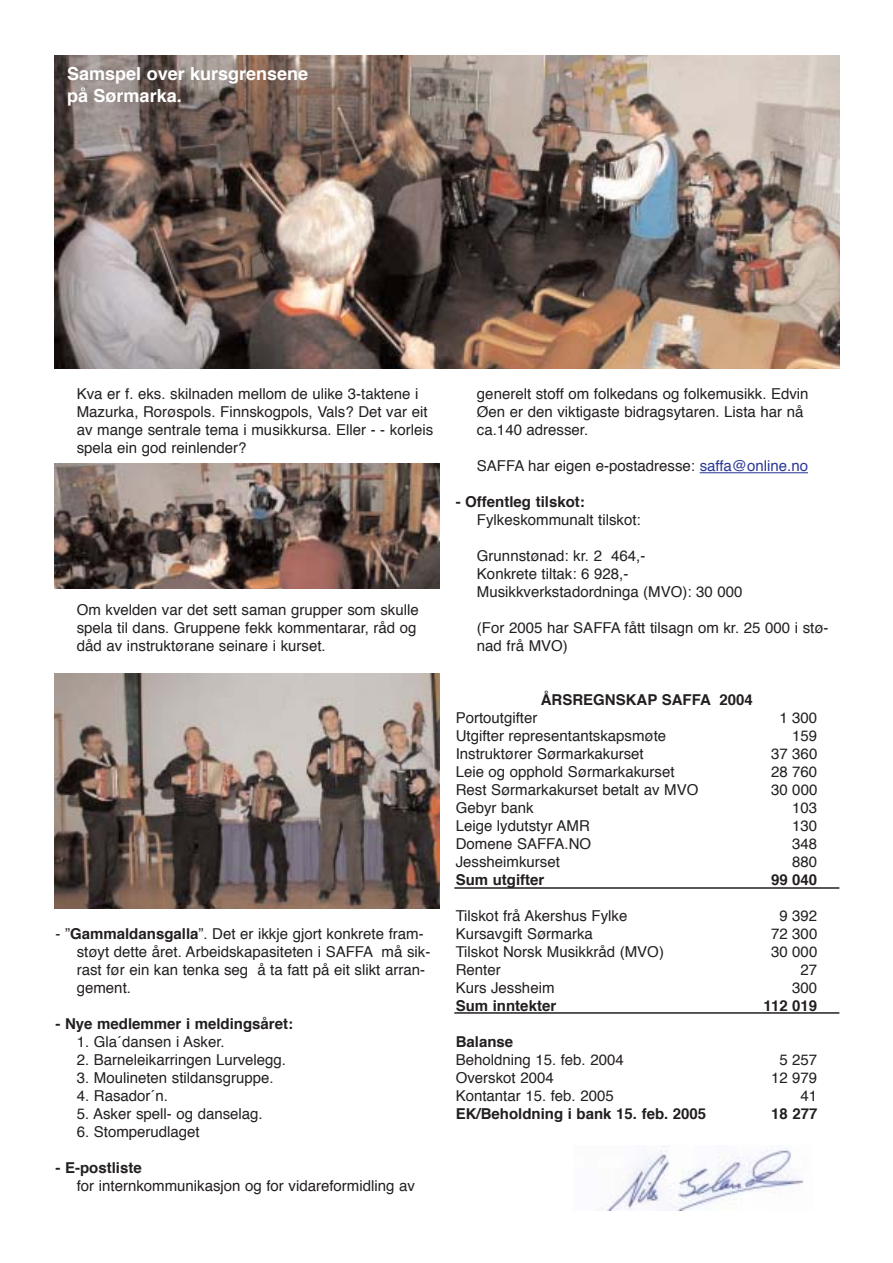
<style>
.page{position:relative;width:893px;height:1263px;background:#fff}
.page>*{position:absolute;margin:0;border:0;box-sizing:border-box;transform-origin:0 0}
.t1{font:700 18px/21.6px "Helvetica";color:#fff}
.t2{font:15px/18px "Helvetica";color:#231f1f}
.t3{font:700 15px "Helvetica";color:#231f1f}
.s1{font-weight:700}
.s2{color:#293795}
</style>
<div class="page">
<svg style="left:699px;top:472px;width:20px;height:1px"></svg>
<hr style="left:719px;top:472px;width:89px;height:1px;background:#293795">
<img style="left:54px;top:673px;width:385px;height:236px">
<img style="left:54px;top:56px;width:785px;height:313px">
<img style="left:598px;top:1146px;width:206px;height:64px">
<img style="left:54px;top:464px;width:385px;height:124px">
<hr style="left:454px;top:887px;width:385px;height:2px;background:#231f1f">
<hr style="left:454px;top:1012px;width:385px;height:2px;background:#231f1f">
<p class="t1" style="left:67px;top:64px;width:243px">Samspel over kursgrensene på Sørmarka.</p>
<p class="t2" style="left:77px;top:386px;width:358px">Kva er f. eks. skilnaden mellom de ulike 3-taktene i Mazurka, Rorøspols. Finnskogpols, Vals? Det var eit av mange sentrale tema i musikkursa. Eller - - korleis spela ein god reinlender?</p>
<p class="t2" style="left:77px;top:602px;width:343px">Om kvelden var det sett saman grupper som skulle spela til dans. Gruppene fekk kommentarar, råd og dåd av instruktørane seinare i kurset.</p>
<p class="t2" style="left:77px;top:926px;width:355px;text-indent:-21px">- ”<span class="s1">Gammaldansgalla</span>”. Det er ikkje gjort konkrete fram&shy;støyt dette året. Arbeidskapasiteten i SAFFA må sik&shy;rast før ein kan tenka seg å ta fatt på eit slikt arran&shy;gement.</p>
<p class="t3" style="left:56px;top:1018px;width:239px">- Nye medlemmer i meldingsåret:</p>
<p class="t2" style="left:77px;top:1034px;width:149px">1. Gla´dansen i Asker.</p>
<p class="t2" style="left:77px;top:1052px;width:211px">2. Barneleikarringen Lurvelegg.</p>
<p class="t2" style="left:77px;top:1070px;width:198px">3. Moulineten stildansgruppe.</p>
<p class="t2" style="left:77px;top:1088px;width:93px">4. Rasador´n.</p>
<p class="t2" style="left:77px;top:1106px;width:187px">5. Asker spell- og danselag.</p>
<p class="t2" style="left:77px;top:1124px;width:124px">6. Stomperudlaget</p>
<p class="t3" style="left:56px;top:1162px;width:88px">- E-postliste</p>
<p class="t2" style="left:77px;top:1178px;width:339px">for internkommunikasjon og for vidareformidling av</p>
<p class="t2" style="left:477px;top:386px;width:333px">generelt stoff om folkedans og folkemusikk. Edvin<br>Øen er den viktigaste bidragsytaren. Lista har nå ca.140 adresser.</p>
<p class="t2" style="left:477px;top:458px;width:332px">SAFFA har eigen e-postadresse: <span class="s2">saffa@online.no</span></p>
<p class="t3" style="left:455px;top:496px;width:131px">- Offentleg tilskot:</p>
<p class="t2" style="left:477px;top:512px;width:165px">Fylkeskommunalt tilskot:</p>
<p class="t2" style="left:477px;top:548px;width:267px">Grunnstønad: kr. 2 464,-<br>Konkrete tiltak: 6 928,-<br>Musikkverkstadordninga (MVO): 30 000</p>
<p class="t2" style="left:477px;top:620px;width:353px">(For 2005 har SAFFA fått tilsagn om kr. 25 000 i stø&shy;nad frå MVO)</p>
<p class="t3" style="left:540px;top:694px;width:214px">ÅRSREGNSKAP SAFFA 2004</p>
<p class="t2" style="left:455px;top:710px;width:83px">Portoutgifter</p>
<p class="t2" style="left:779px;top:710px;width:39px">1 300</p>
<p class="t2" style="left:455px;top:728px;width:212px">Utgifter representantskapsmøte</p>
<p class="t2" style="left:792px;top:728px;width:27px">159</p>
<p class="t2" style="left:455px;top:746px;width:189px">Instruktører Sørmarkakurset</p>
<p class="t2" style="left:771px;top:746px;width:48px">37 360</p>
<p class="t2" style="left:455px;top:764px;width:220px">Leie og opphold Sørmarkakurset</p>
<p class="t2" style="left:771px;top:764px;width:48px">28 760</p>
<p class="t2" style="left:455px;top:782px;width:244px">Rest Sørmarkakurset betalt av MVO</p>
<p class="t2" style="left:771px;top:782px;width:48px">30 000</p>
<p class="t2" style="left:455px;top:800px;width:79px">Gebyr bank</p>
<p class="t2" style="left:792px;top:800px;width:27px">103</p>
<p class="t2" style="left:455px;top:818px;width:136px">Leige lydutstyr AMR</p>
<p class="t2" style="left:792px;top:818px;width:27px">130</p>
<p class="t2" style="left:455px;top:836px;width:137px">Domene SAFFA.NO</p>
<p class="t2" style="left:792px;top:836px;width:27px">348</p>
<p class="t2" style="left:455px;top:854px;width:106px">Jessheimkurset</p>
<p class="t2" style="left:792px;top:854px;width:27px">880</p>
<p class="t3" style="left:455px;top:874px;width:90px">Sum utgifter</p>
<p class="t3" style="left:771px;top:874px;width:48px">99 040</p>
<p class="t2" style="left:455px;top:908px;width:173px">Tilskot frå Akershus Fylke</p>
<p class="t2" style="left:779px;top:908px;width:39px">9 392</p>
<p class="t2" style="left:455px;top:926px;width:139px">Kursavgift Sørmarka</p>
<p class="t2" style="left:771px;top:926px;width:48px">72 300</p>
<p class="t2" style="left:455px;top:944px;width:210px">Tilskot Norsk Musikkråd (MVO)</p>
<p class="t2" style="left:771px;top:944px;width:48px">30 000</p>
<p class="t2" style="left:455px;top:962px;width:46px">Renter</p>
<p class="t2" style="left:800px;top:962px;width:18px">27</p>
<p class="t2" style="left:455px;top:980px;width:100px">Kurs Jessheim</p>
<p class="t2" style="left:792px;top:980px;width:27px">300</p>
<p class="t3" style="left:455px;top:1000px;width:102px">Sum inntekter</p>
<p class="t3" style="left:763px;top:1000px;width:55px">112 019</p>
<p class="t3" style="left:455px;top:1036px;width:59px">Balanse</p>
<p class="t2" style="left:455px;top:1052px;width:169px">Beholdning 15. feb. 2004</p>
<p class="t2" style="left:779px;top:1052px;width:39px">5 257</p>
<p class="t2" style="left:455px;top:1070px;width:99px">Overskot 2004</p>
<p class="t2" style="left:771px;top:1070px;width:48px">12 979</p>
<p class="t2" style="left:455px;top:1088px;width:159px">Kontantar 15. feb. 2005</p>
<p class="t2" style="left:800px;top:1088px;width:18px">41</p>
<p class="t3" style="left:455px;top:1108px;width:252px">EK/Beholdning i bank 15. feb. 2005</p>
<p class="t3" style="left:771px;top:1108px;width:48px">18 277</p>
</div>
